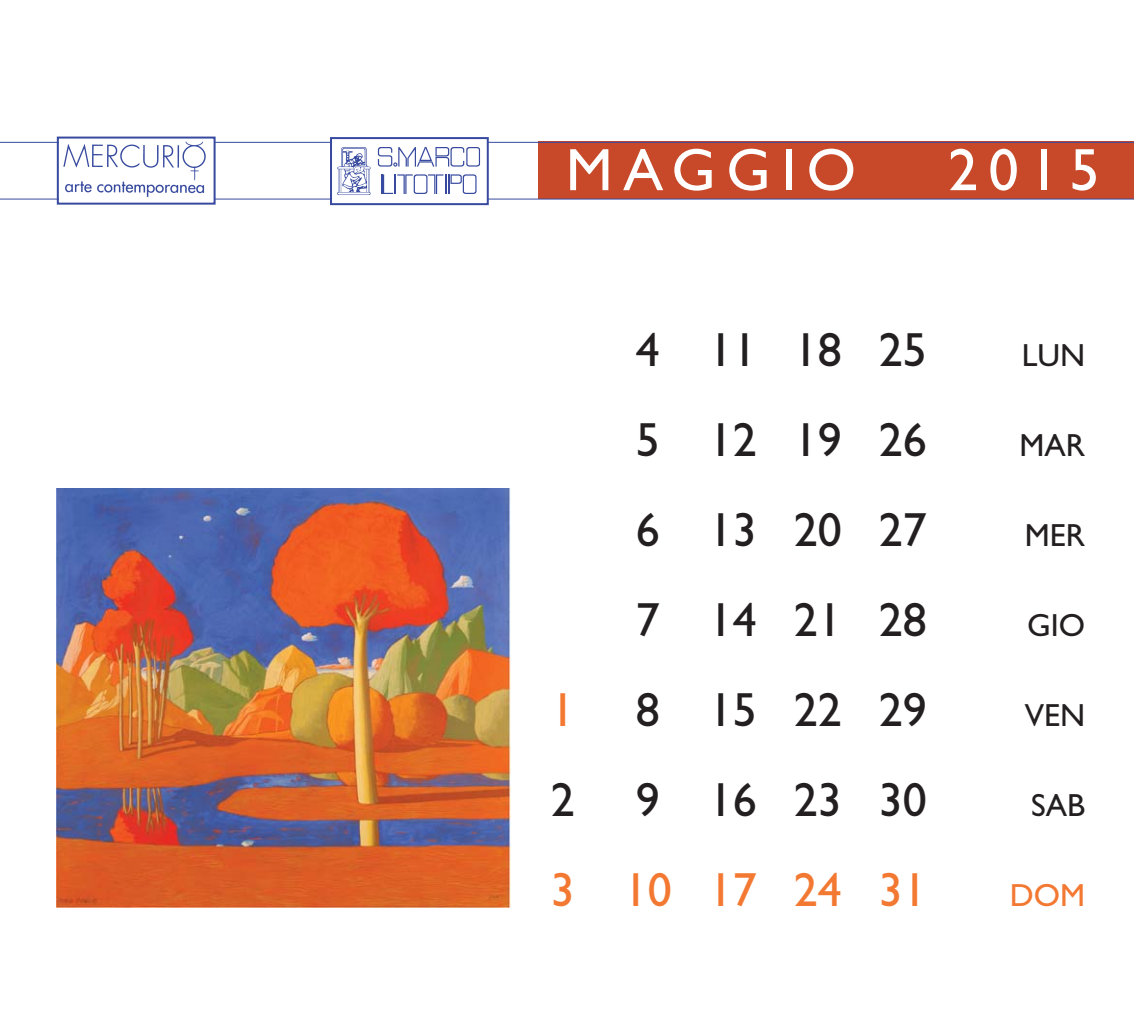
<style>
.page{position:relative;width:1134px;height:1021px;background:#fff}
.page>*{position:absolute;margin:0;border:0;box-sizing:border-box;transform-origin:0 0}
.t1{font:60px "Gill Sans";letter-spacing:.175em;color:#fff}
.t2{font:48px "Gill Sans";color:#231f20}
.t3{font:48px "Gill Sans";color:#f37832}
.t4{font:32px "Gill Sans";color:#231f20}
.t5{font:32px "Gill Sans";color:#f37832}
</style>
<div class="page">
<div style="left:539px;top:142px;width:595px;height:57px;background:#c84929"></div>
<hr style="left:0;top:142px;width:1134px;height:1px;background:#374a9f">
<hr style="left:0;top:198px;width:1134px;height:1px;background:#374a9f">
<img style="left:57px;top:488px;width:453px;height:419px">
<div style="left:59px;top:138px;width:155px;height:65px;background:#fff"></div>
<img style="left:63px;top:141px;width:143px;height:56px">
<div style="left:57px;top:136px;width:159px;height:69px;border:2px solid #374a9f"></div>
<div style="left:332px;top:139px;width:155px;height:64px;background:#fff"></div>
<hr style="left:445px;top:174px;width:2px;height:20px;background:#374a9f">
<svg style="left:449px;top:174px;width:27px;height:20px"></svg>
<svg style="left:381px;top:174px;width:62px;height:20px"></svg>
<svg style="left:337px;top:147px;width:34px;height:48px"></svg>
<svg style="left:378px;top:147px;width:102px;height:20px"></svg>
<div style="left:330px;top:137px;width:159px;height:68px;border:2px solid #374a9f"></div>
<p class="t1" style="left:566px;top:149px;width:292px">MAGGIO</p>
<p class="t1" style="left:948px;top:149px;width:153px">2015</p>
<p class="t2" style="left:636px;top:333px;width:293px">4 11 18 25</p>
<p class="t4" style="left:1022px;top:344px;width:65px">LUN</p>
<p class="t2" style="left:636px;top:423px;width:293px">5 12 19 26</p>
<p class="t4" style="left:1019px;top:434px;width:67px">MAR</p>
<p class="t2" style="left:636px;top:513px;width:293px">6 13 20 27</p>
<p class="t4" style="left:1025px;top:524px;width:62px">MER</p>
<p class="t2" style="left:636px;top:603px;width:293px">7 14 21 28</p>
<p class="t4" style="left:1027px;top:614px;width:60px">GIO</p>
<p class="t3" style="left:551px;top:693px;width:25px">1</p>
<p class="t2" style="left:636px;top:693px;width:293px">8 15 22 29</p>
<p class="t4" style="left:1025px;top:704px;width:62px">VEN</p>
<p class="t2" style="left:551px;top:783px;width:25px">2</p>
<p class="t2" style="left:636px;top:783px;width:293px">9 16 23 30</p>
<p class="t4" style="left:1031px;top:794px;width:56px">SAB</p>
<p class="t3" style="left:551px;top:873px;width:378px">3 10 17 24 31</p>
<p class="t5" style="left:1010px;top:884px;width:77px">DOM</p>
</div>
